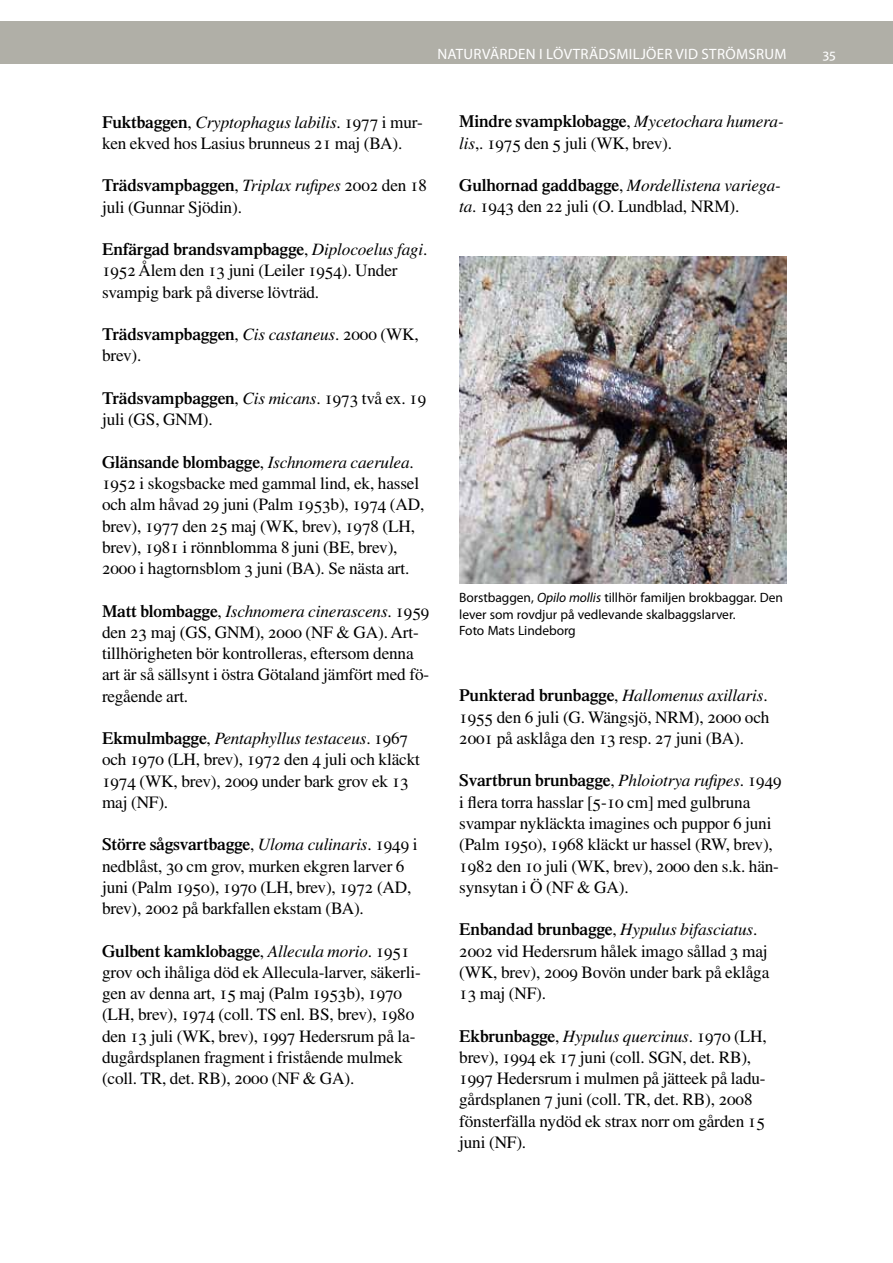
<style>
.page{position:relative;width:893px;height:1263px;background:#fff}
.page>*{position:absolute;margin:0;border:0;box-sizing:border-box;transform-origin:0 0}
.t1{font:17.25px/21.3px "Times LT Std";letter-spacing:-.01em;color:#000}
.t2{font:15px "Myriad Pro";letter-spacing:.02em;color:#fff}
.t3{font:13.5px/16.5px "Myriad Pro";letter-spacing:-.005em;color:#000}
.s1{font-weight:600}
.s2{font-style:italic}
</style>
<div class="page">
<div style="left:0;top:21px;width:893px;height:43px;background:#b0afa7"></div>
<img style="left:459px;top:256px;width:327px;height:327px">
<p class="t2" style="left:437px;top:44px;width:351px">Naturvärden i lövträdsmiljöer vid strömsrum</p>
<p class="t2" style="left:823px;top:44px;width:15px">35</p>
<p class="t1" style="left:102px;top:111px;width:322px"><span class="s1">Fuktbaggen</span>, <span class="s2">Cryptophagus labilis</span>. 1977 i mur&shy;ken ekved hos Lasius brunneus 21 maj (BA).</p>
<p class="t1" style="left:102px;top:175px;width:327px"><span class="s1">Trädsvampbaggen</span>, <span class="s2">Triplax rufipes</span> 2002 den 18 juli (Gunnar Sjödin).</p>
<p class="t1" style="left:102px;top:239px;width:327px"><span class="s1">Enfärgad brandsvampbagge</span>, <span class="s2">Diplocoelus fagi</span>.<br>1952 Ålem den 13 juni (Leiler 1954). Under svampig bark på diverse lövträd.</p>
<p class="t1" style="left:102px;top:324px;width:318px"><span class="s1">Trädsvampbaggen</span>, <span class="s2">Cis castaneus</span>. 2000 (WK, brev).</p>
<p class="t1" style="left:102px;top:387px;width:326px"><span class="s1">Trädsvampbaggen</span>, <span class="s2">Cis micans</span>. 1973 två ex. 19 juli (GS, GNM).</p>
<p class="t1" style="left:102px;top:451px;width:324px"><span class="s1">Glänsande blombagge</span>, <span class="s2">Ischnomera caerulea</span>.<br>1952 i skogsbacke med gammal lind, ek, hassel och alm håvad 29 juni (Palm 1953b), 1974 (AD, brev), 1977 den 25 maj (WK, brev), 1978 (LH, brev), 1981 i rönnblomma 8 juni (BE, brev), 2000 i hagtornsblom 3 juni (BA). Se nästa art.</p>
<p class="t1" style="left:102px;top:600px;width:329px"><span class="s1">Matt blombagge</span>, <span class="s2">Ischnomera cinerascens</span>. 1959 den 23 maj (GS, GNM), 2000 (NF &amp; GA). Art&shy;tillhörigheten bör kontrolleras, eftersom denna art är så sällsynt i östra Götaland jämfört med fö&shy;regående art.</p>
<p class="t1" style="left:102px;top:727px;width:319px"><span class="s1">Ekmulmbagge</span>, <span class="s2">Pentaphyllus testaceus</span>. 1967 och 1970 (LH, brev), 1972 den 4 juli och kläckt 1974 (WK, brev), 2009 under bark grov ek 13 maj (NF).</p>
<p class="t1" style="left:102px;top:834px;width:317px"><span class="s1">Större sågsvartbagge</span>, <span class="s2">Uloma culinaris</span>. 1949 i nedblåst, 30 cm grov, murken ekgren larver 6 juni (Palm 1950), 1970 (LH, brev), 1972 (AD, brev), 2002 på barkfallen ekstam (BA).</p>
<p class="t1" style="left:102px;top:940px;width:320px"><span class="s1">Gulbent kamklobagge</span>, <span class="s2">Allecula morio</span>. 1951 grov och ihåliga död ek Allecula-larver, säkerli&shy;gen av denna art, 15 maj (Palm 1953b), 1970 (LH, brev), 1974 (coll. TS enl. BS, brev), 1980 den 13 juli (WK, brev), 1997 Hedersrum på la&shy;dugårdsplanen fragment i fristående mulmek (coll. TR, det. RB), 2000 (NF &amp; GA).</p>
<p class="t1" style="left:459px;top:111px;width:326px"><span class="s1">Mindre svampklobagge</span>, <span class="s2">Mycetochara humera&shy;lis</span>,. 1975 den 5 juli (WK, brev).</p>
<p class="t1" style="left:459px;top:175px;width:323px"><span class="s1">Gulhornad gaddbagge</span>, <span class="s2">Mordellistena variega&shy;ta</span>. 1943 den 22 juli (O. Lundblad, NRM).</p>
<p class="t3" style="left:459px;top:589px;width:325px">Borstbaggen, <span class="s2">Opilo mollis</span> tillhör familjen brokbaggar. Den lever som rovdjur på vedlevande skalbaggslarver.<br>Foto Mats Lindeborg</p>
<p class="t1" style="left:459px;top:685px;width:312px;text-align:justify"><span class="s1">Punkterad brunbagge</span>, <span class="s2">Hallomenus axillaris</span>.<br>1955 den 6 juli (G. Wängsjö, NRM), 2000 och 2001 på asklåga den 13 resp. 27 juni (BA).</p>
<p class="t1" style="left:459px;top:770px;width:324px"><span class="s1">Svartbrun brunbagge</span>, <span class="s2">Phloiotrya rufipes</span>. 1949 i flera torra hasslar [5-10 cm] med gulbruna svampar nykläckta imagines och puppor 6 juni (Palm 1950), 1968 kläckt ur hassel (RW, brev), 1982 den 10 juli (WK, brev), 2000 den s.k. hän&shy;synsytan i Ö (NF &amp; GA).</p>
<p class="t1" style="left:459px;top:919px;width:312px"><span class="s1">Enbandad brunbagge</span>, <span class="s2">Hypulus bifasciatus</span>.<br>2002 vid Hedersrum hålek imago sållad 3 maj (WK, brev), 2009 Bovön under bark på eklåga 13 maj (NF).</p>
<p class="t1" style="left:459px;top:1025px;width:309px"><span class="s1">Ekbrunbagge</span>, <span class="s2">Hypulus quercinus</span>. 1970 (LH, brev), 1994 ek 17 juni (coll. SGN, det. RB), 1997 Hedersrum i mulmen på jätteek på ladu&shy;gårdsplanen 7 juni (coll. TR, det. RB), 2008 fönsterfälla nydöd ek strax norr om gården 15 juni (NF).</p>
</div>
